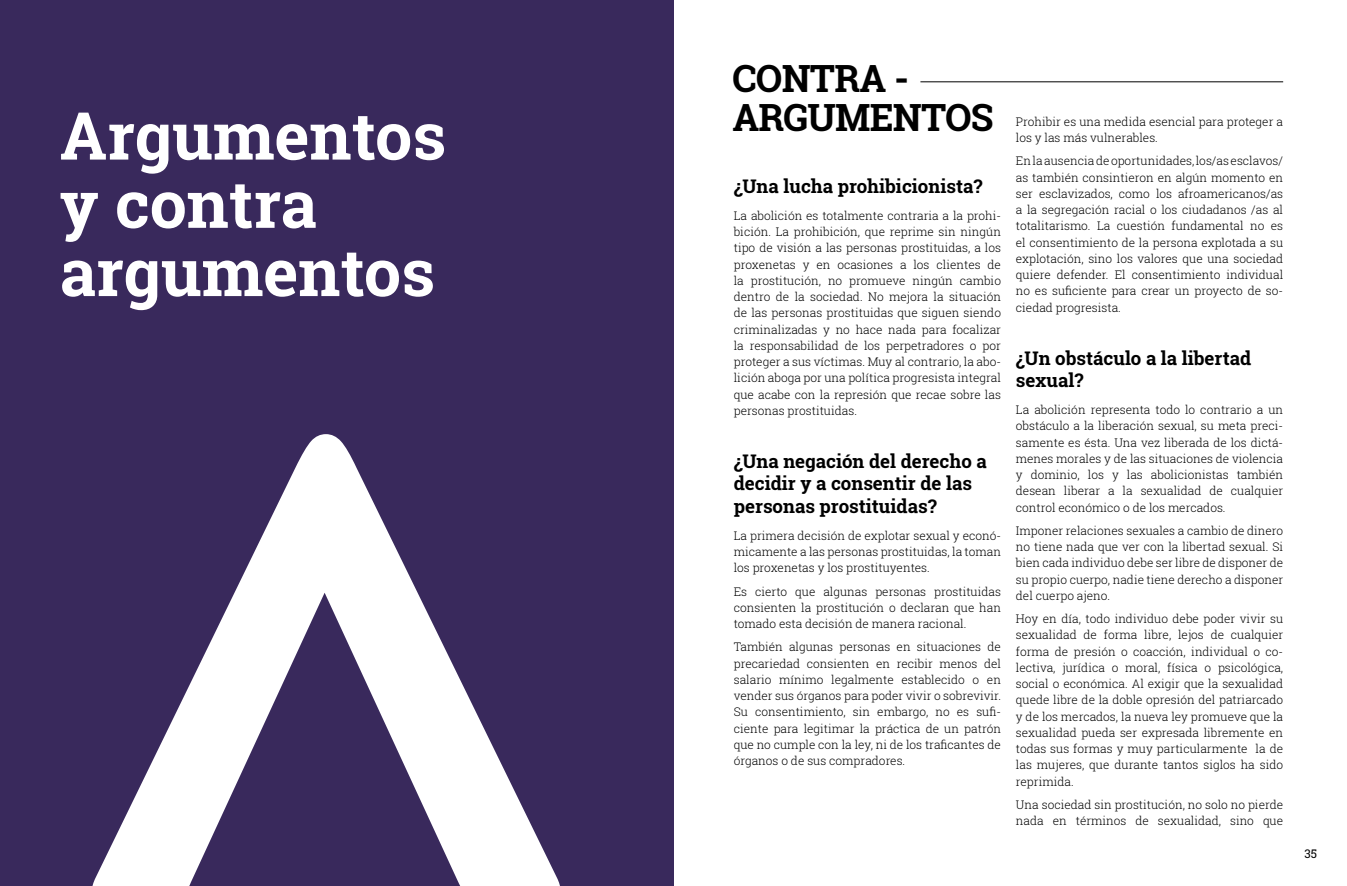
<style>
.page{position:relative;width:1347px;height:886px;background:#fff}
.page>*{position:absolute;margin:0;border:0;box-sizing:border-box;transform-origin:0 0}
.t1{font:700 66px/68.2px "Roboto Slab";color:#fff}
.t2{font:700 37.5px/38.8px "Roboto Slab";letter-spacing:-.02em;color:#000}
.t3{font:700 18.75px/22.5px "Roboto Slab";color:#000}
.t4{font:300 11.88px/16.2px "Roboto Slab";color:#000;text-align:justify}
.t5{font:11.88px "Roboto Slab";color:#000}
</style>
<div class="page">
<div style="left:0;top:0;width:673px;height:886px;background:#39295c"></div>
<svg style="left:92px;top:434px;width:468px;height:452px"></svg>
<hr style="left:920px;top:81px;width:363px;height:1px;background:#000">
<h1 class="t1" style="left:60px;top:101px;width:388px">Argumentos y contra argumentos</h1>
<h2 class="t2" style="left:732px;top:59px;width:263px">CONTRA -<br>ARGUMENTOS</h2>
<h3 class="t3" style="left:733px;top:175px;width:250px">¿Una lucha prohibicionista?</h3>
<p class="t4" style="left:733px;top:207px;width:269px">La abolición es totalmente contraria a la prohi&shy;bición. La prohibición, que reprime sin ningún tipo de visión a las personas prostituidas, a los proxenetas y en ocasiones a los clientes de la prostitución, no promueve ningún cambio dentro de la sociedad. No mejora la situación de las personas prostituidas que siguen siendo criminalizadas y no hace nada para focalizar la responsabilidad de los perpetradores o por proteger a sus víctimas. Muy al contrario, la abo&shy;lición aboga por una política progresista integral que acabe con la represión que recae sobre las personas prostituidas.</p>
<h3 class="t3" style="left:733px;top:449px;width:254px">¿Una negación del derecho a decidir y a consentir de las personas prostituidas?</h3>
<p class="t4" style="left:733px;top:527px;width:269px">La primera decisión de explotar sexual y econó&shy;micamente a las personas prostituidas, la toman los proxenetas y los prostituyentes.</p>
<p class="t4" style="left:733px;top:583px;width:269px">Es cierto que algunas personas prostituidas consienten la prostitución o declaran que han tomado esta decisión de manera racional.</p>
<p class="t4" style="left:733px;top:638px;width:269px">También algunas personas en situaciones de precariedad consienten en recibir menos del salario mínimo legalmente establecido o en vender sus órganos para poder vivir o sobrevivir.<br>Su consentimiento, sin embargo, no es sufi&shy;ciente para legitimar la práctica de un patrón que no cumple con la ley, ni de los traficantes de órganos o de sus compradores.</p>
<p class="t4" style="left:1016px;top:113px;width:269px">Prohibir es una medida esencial para proteger a los y las más vulnerables.</p>
<p class="t4" style="left:1016px;top:153px;width:269px">En la ausencia de oportunidades, los/as esclavos/ as también consintieron en algún momento en ser esclavizados, como los afroamericanos/as a la segregación racial o los ciudadanos /as al totalitarismo. La cuestión fundamental no es el consentimiento de la persona explotada a su explotación, sino los valores que una sociedad quiere defender. El consentimiento individual no es suficiente para crear un proyecto de so&shy;ciedad progresista.</p>
<h3 class="t3" style="left:1016px;top:346px;width:237px">¿Un obstáculo a la libertad sexual?</h3>
<p class="t4" style="left:1016px;top:401px;width:269px">La abolición representa todo lo contrario a un obstáculo a la liberación sexual, su meta preci&shy;samente es ésta. Una vez liberada de los dictá&shy;menes morales y de las situaciones de violencia y dominio, los y las abolicionistas también desean liberar a la sexualidad de cualquier control económico o de los mercados.</p>
<p class="t4" style="left:1016px;top:522px;width:269px">Imponer relaciones sexuales a cambio de dinero no tiene nada que ver con la libertad sexual. Si bien cada individuo debe ser libre de disponer de su propio cuerpo, nadie tiene derecho a disponer del cuerpo ajeno.</p>
<p class="t4" style="left:1016px;top:610px;width:269px">Hoy en día, todo individuo debe poder vivir su sexualidad de forma libre, lejos de cualquier forma de presión o coacción, individual o co&shy;lectiva, jurídica o moral, física o psicológica, social o económica. Al exigir que la sexualidad quede libre de la doble opresión del patriarcado y de los mercados, la nueva ley promueve que la sexualidad pueda ser expresada libremente en todas sus formas y muy particularmente la de las mujeres, que durante tantos siglos ha sido reprimida.</p>
<p class="t4" style="left:1016px;top:796px;width:269px">Una sociedad sin prostitución, no solo no pierde nada en términos de sexualidad, sino que</p>
<p class="t5" style="left:1304px;top:845px;width:14px">35</p>
</div>
